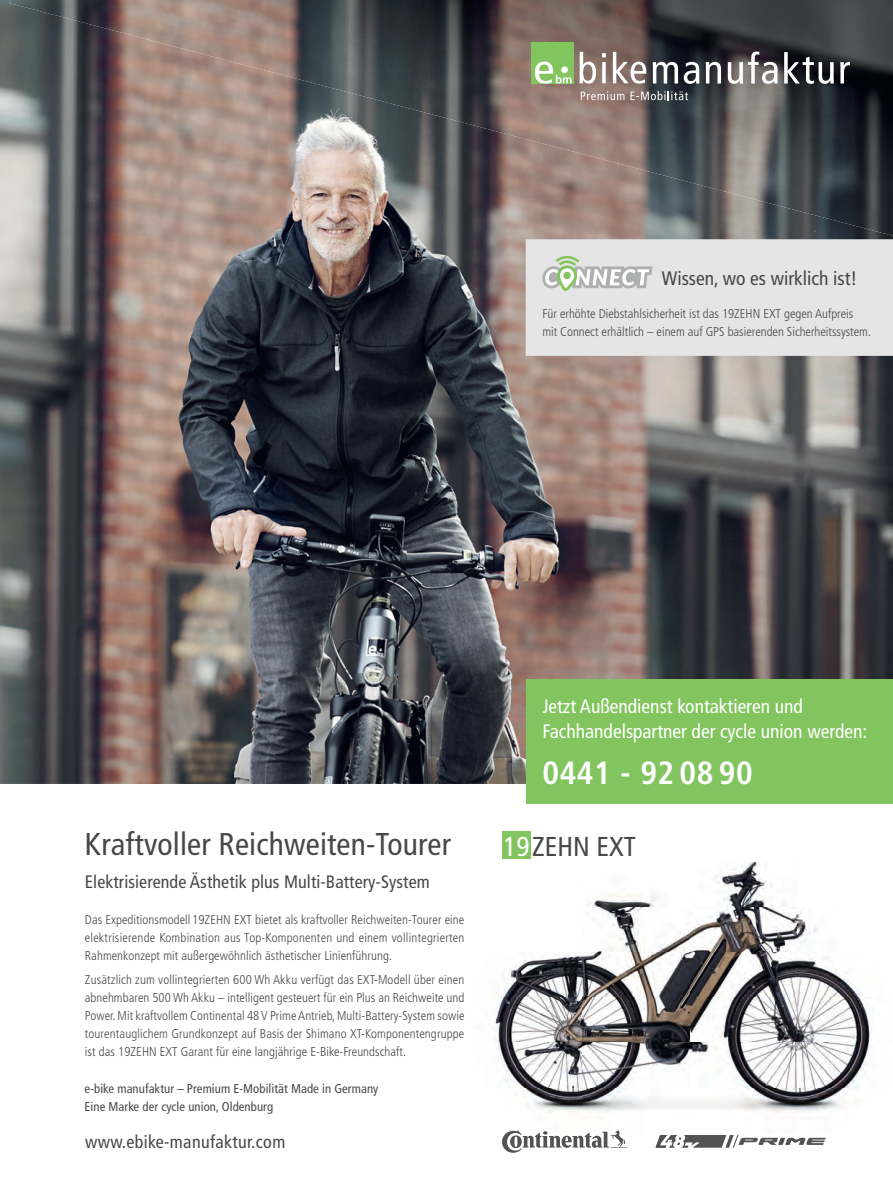
<style>
.page{position:relative;width:893px;height:1191px;background:#fff}
.page>*{position:absolute;margin:0;border:0;box-sizing:border-box;transform-origin:0 0}
.t1{font:700 condensed 32.1px "Frutiger LT Std";letter-spacing:.02em;color:#fff}
.t2{font:condensed 31.5px "Frutiger LT Std";letter-spacing:.005em;color:#484847}
.t3{font:condensed 27.3px "Frutiger LT Std";color:#484847}
.t4{font:condensed 19.5px/24.8px "Frutiger LT Std";color:#fff}
.t5{font:condensed 19.5px "Frutiger LT Std";color:#484847}
.t6{font:condensed 18px "Frutiger LT Std";letter-spacing:.005em;color:#484847}
.t7{font:300 condensed 12.75px/18px "Frutiger LT Std";color:#484847;text-align:justify}
.t8{font:condensed 12.75px/18px "Frutiger LT Std";letter-spacing:.005em;color:#484847}
.s1{color:#fff}
</style>
<div class="page">
<img style="left:0;top:0;width:893px;height:784px">
<img style="left:9px;top:0;width:884px;height:38px">
<img style="left:138px;top:37px;width:755px;height:51px">
<img style="left:330px;top:87px;width:563px;height:52px">
<img style="left:521px;top:138px;width:372px;height:51px">
<img style="left:713px;top:188px;width:180px;height:48px">
<svg style="left:653px;top:62px;width:25px;height:21px"></svg>
<svg style="left:684px;top:62px;width:15px;height:22px"></svg>
<svg style="left:706px;top:62px;width:15px;height:21px"></svg>
<svg style="left:728px;top:52px;width:50px;height:32px"></svg>
<svg style="left:784px;top:52px;width:50px;height:32px"></svg>
<svg style="left:840px;top:62px;width:10px;height:21px"></svg>
<svg style="left:579px;top:52px;width:17px;height:32px"></svg>
<svg style="left:602px;top:53px;width:4px;height:4px"></svg>
<svg style="left:602px;top:62px;width:4px;height:21px"></svg>
<svg style="left:613px;top:52px;width:33px;height:32px"></svg>
<svg style="left:581px;top:91px;width:43px;height:9px"></svg>
<svg style="left:630px;top:91px;width:58px;height:9px"></svg>
<div style="left:532px;top:42px;width:42px;height:41px;background:#82c55e"></div>
<svg style="left:535px;top:62px;width:36px;height:21px"></svg>
<div style="left:561px;top:66px;width:7px;height:7px;background:#fff;border-radius:50%"></div>
<img style="left:492px;top:862px;width:380px;height:253px">
<div style="left:502px;top:831px;width:29px;height:28px;background:#82c55e"></div>
<svg style="left:655px;top:1135px;width:171px;height:12px"></svg>
<div style="left:526px;top:679px;width:367px;height:124px;background:#82c55e"></div>
<svg style="left:502px;top:1130px;width:125px;height:22px"></svg>
<svg style="left:523px;top:236px;width:370px;height:123px;background:#b7b2b0"></svg>
<div style="left:529px;top:242px;width:364px;height:111px;background:#e5e5e5"></div>
<h3 class="t5" style="left:662px;top:267px;width:197px">Wissen, wo es wirklich ist!</h3>
<p class="t7" style="left:542px;top:305px;width:330px">Für erhöhte Diebstahlsicherheit ist das 19ZEHN EXT gegen Aufpreis mit Connect erhältlich – einem auf GPS basierenden Sicherheitssystem.</p>
<h2 class="t2" style="left:85px;top:826px;width:368px">Kraftvoller Reichweiten-Tourer</h2>
<h3 class="t6" style="left:85px;top:871px;width:346px">Elektrisierende Ästhetik plus Multi-Battery-System</h3>
<p class="t7" style="left:85px;top:911px;width:381px">Das Expeditionsmodell 19ZEHN EXT bietet als kraftvoller Reichweiten-Tourer eine elektrisierende Kombination aus Top-Komponenten und einem vollintegrierten Rahmenkonzept mit außergewöhnlich ästhetischer Linienführung.</p>
<p class="t7" style="left:85px;top:971px;width:381px">Zusätzlich zum vollintegrierten 600 Wh Akku verfügt das EXT-Modell über einen abnehmbaren 500 Wh Akku – intelligent gesteuert für ein Plus an Reichweite und Power. Mit kraftvollem Continental 48 V Prime Antrieb, Multi-Battery-System sowie tourentauglichem Grundkonzept auf Basis der Shimano XT-Komponentengruppe ist das 19ZEHN EXT Garant für eine langjährige E-Bike-Freundschaft.</p>
<p class="t8" style="left:85px;top:1079px;width:295px">e-bike manufaktur – Premium E-Mobilität Made in Germany<br>Eine Marke der cycle union, Oldenburg</p>
<h3 class="t6" style="left:85px;top:1131px;width:202px">www.ebike-manufaktur.com</h3>
<h3 class="t4" style="left:542px;top:694px;width:326px">Jetzt Außendienst kontaktieren und<br>Fachhandelspartner der cycle union werden:</h3>
<h1 class="t1" style="left:542px;top:754px;width:212px">0441 - 92 08 90</h1>
<h3 class="t3" style="left:503px;top:830px;width:134px"><span class="s1">19</span>ZEHN EXT</h3>
</div>
